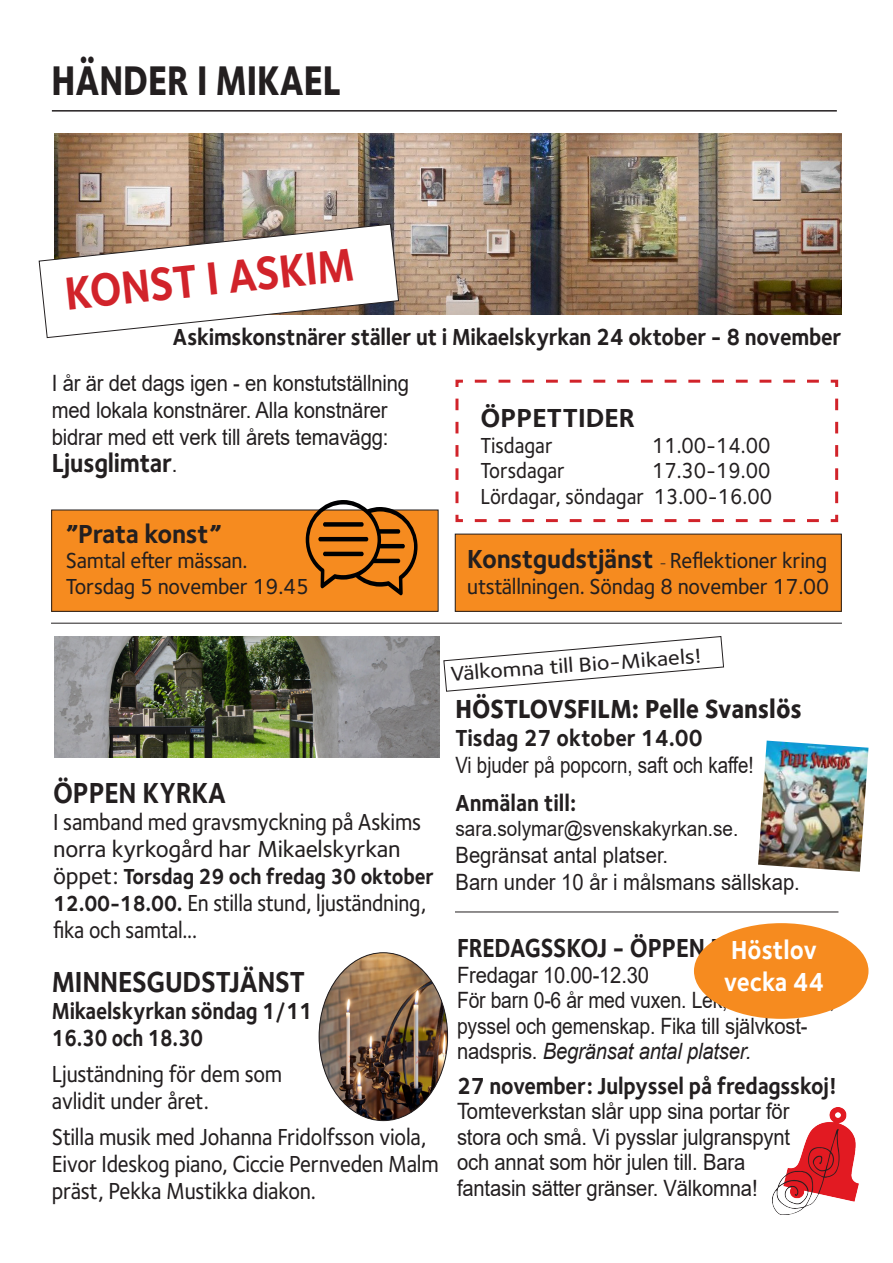
<style>
.page{position:relative;width:893px;height:1263px;background:#fff}
.page>*{position:absolute;margin:0;border:0;box-sizing:border-box;transform-origin:0 0}
.t1{font:700 48px "Foundry Sterling OT3";color:#d1232a;scale:.9 1}
.t2{font:800 42.9px "Foundry Sterling OT3";color:#231f20;scale:.82 1}
.t3{font:700 30px "Foundry Sterling OT3";letter-spacing:-.01em;color:#231f20;scale:.9 1}
.t4{font:800 27px "Foundry Sterling OT3";color:#231f20;scale:.9 1}
.t5{font:700 27px "Foundry Sterling OT3";letter-spacing:-.01em;color:#231f20;scale:.86 1}
.t6{font:700 27px "Foundry Sterling OT3";color:#fff;scale:.9 1}
.t7{font:700 27px "Foundry Sterling OT3";letter-spacing:-.01em;color:#231f20;scale:.9 1}
.t8{font:700 27px "Foundry Sterling OT3";letter-spacing:-.01em;color:#231f20;scale:.95 1}
.t9{font:700 27px "Foundry Sterling OT3";letter-spacing:-.01em;color:#231f20}
.t10{font:500 24px/27px "Foundry Sterling OT3";letter-spacing:-.01em;color:#231f20;scale:.9 1}
.t11{font:700 24px "Foundry Sterling OT3";letter-spacing:-.01em;color:#231f20;scale:.9 1}
.t12{font:500 24px/27px "Foundry Sterling OT3";letter-spacing:-.01em;color:#231f20;scale:.88 1}
.t13{font:700 24px "Foundry Sterling OT3";letter-spacing:-.01em;color:#231f20;scale:.87 1}
.t14{font:700 24px "Foundry Sterling OT3";letter-spacing:-.01em;color:#231f20;scale:.82 1}
.t15{font:22.5px/27px "Arial";letter-spacing:-.01em;color:#231f20;scale:.9 1}
.t16{font:500 22.5px/25.5px "Foundry Sterling OT3";letter-spacing:-.01em;color:#231f20;scale:.95 1}
.t17{font:22.5px/25.5px "Arial";letter-spacing:-.01em;color:#231f20;scale:.86 1}
.t18{font:500 22.5px "Foundry Sterling OT3";letter-spacing:-.01em;color:#231f20;scale:.9 1}
.t19{font:700 22.5px "Foundry Sterling OT3";letter-spacing:-.01em;color:#231f20;scale:.9 1}
.t20{font:22.5px "Arial";letter-spacing:-.01em;color:#231f20;scale:.83 1}
.t21{font:21px "Arial";color:#231f20;scale:.9 1}
.t22{font:500 21px "Foundry Sterling OT3";color:#231f20;scale:1.1 1}
.s1{font-family:"Arial";font-weight:400;font-size:22.5px}
.s2{font-weight:700;font-size:27px}
.s3{font-weight:400;font-size:16.5px}
.s4{font-weight:500;font-size:24px}
.s5{font-weight:700;font-size:22.5px}
.s6{font-style:italic}
</style>
<div class="page">
<img style="left:54px;top:133px;width:787px;height:182px">
<svg style="left:39px;top:224px;width:360px;height:114px"></svg>
<hr style="left:52px;top:110px;width:785px;height:2px;background:#231f20">
<hr style="left:51px;top:623px;width:791px;height:1px;background:#231f20">
<hr style="left:455px;top:912px;width:383px;height:1px;background:#231f20">
<svg style="left:455px;top:379px;width:384px;height:144px"></svg>
<div style="left:52px;top:510px;width:386px;height:101px;background:#f68b1f"></div>
<svg style="left:306px;top:500px;width:111px;height:95px"></svg>
<div style="left:455px;top:534px;width:386px;height:77px;background:#f68b1f"></div>
<img style="left:54px;top:636px;width:386px;height:121px">
<img style="left:319px;top:954px;width:129px;height:166px">
<img style="left:758px;top:740px;width:110px;height:132px">
<svg style="left:443px;top:636px;width:281px;height:56px"></svg>
<img style="left:772px;top:1107px;width:87px;height:107px">
<div style="left:694px;top:923px;width:174px;height:96px;background:#f68b1f;border-radius:50%"></div>
<p class="t2" style="left:51px;top:45px;width:355px">HÄNDER I MIKAEL</p>
<p class="t1" style="left:61px;top:256px;width:324px;rotate:-6deg">KONST I ASKIM</p>
<p class="t11" style="left:173px;top:317px;width:744px">Askimskonstnärer ställer ut i Mikaelskyrkan 24 oktober - 8 november</p>
<p class="t15" style="left:52px;top:369px;width:399px">I år är det dags igen - en konstutställning med lokala konstnärer. Alla konstnärer</p>
<p class="t15" style="left:52px;top:423px;width:375px">bidrar med ett verk till årets temavägg:</p>
<p class="t7" style="left:52px;top:441px;width:141px">Ljusglimtar<span class="s1">.</span></p>
<p class="t8" style="left:66px;top:512px;width:166px">”Prata konst”</p>
<p class="t16" style="left:66px;top:546px;width:193px">Samtal efter mässan.</p>
<p class="t16" style="left:66px;top:572px;width:258px">Torsdag 5 november 19.45</p>
<p class="t9" style="left:480px;top:396px;width:156px">ÖPPETTIDER</p>
<p class="t18" style="left:480px;top:428px;width:82px">Tisdagar</p>
<p class="t18" style="left:652px;top:428px;width:133px">11.00-14.00</p>
<p class="t18" style="left:480px;top:454px;width:95px">Torsdagar</p>
<p class="t18" style="left:652px;top:454px;width:133px">17.30-19.00</p>
<p class="t18" style="left:480px;top:479px;width:326px">Lördagar, söndagar 13.00-16.00</p>
<p class="t16" style="left:467px;top:546px;width:382px"><span class="s2">Konstgudstjänst</span> <span class="s3">-</span> Reflektioner kring utställningen. Söndag 8 november 17.00</p>
<p class="t3" style="left:53px;top:769px;width:193px">ÖPPEN KYRKA</p>
<p class="t10" style="left:53px;top:807px;width:410px">I samband med gravsmyckning på Askims norra kyrkogård har Mikaelskyrkan</p>
<p class="t19" style="left:53px;top:859px;width:424px"><span class="s4">öppet:</span> Torsdag 29 och fredag 30 oktober</p>
<p class="t12" style="left:53px;top:888px;width:425px"><span class="s5">12.00-18.00.</span> En stilla stund, ljuständning, fika och samtal...</p>
<p class="t3" style="left:52px;top:958px;width:283px">MINNESGUDSTJÄNST</p>
<p class="t13" style="left:52px;top:992px;width:301px">Mikaelskyrkan söndag 1/11</p>
<p class="t14" style="left:52px;top:1019px;width:186px">16.30 och 18.30</p>
<p class="t10" style="left:52px;top:1059px;width:257px">Ljuständning för dem som</p>
<p class="t10" style="left:52px;top:1086px;width:176px">avlidit under året.</p>
<p class="t10" style="left:52px;top:1122px;width:431px">Stilla musik med Johanna Fridolfsson viola,<br>Eivor Ideskog piano, Ciccie Pernveden Malm präst, Pekka Mustikka diakon.</p>
<p class="t22" style="left:449px;top:658px;width:230px;rotate:-4deg">Välkomna till Bio-Mikaels!</p>
<p class="t4" style="left:455px;top:686px;width:386px">HÖSTLOVSFILM: Pelle Svanslös</p>
<p class="t11" style="left:455px;top:719px;width:276px">Tisdag 27 oktober 14.00</p>
<p class="t20" style="left:455px;top:750px;width:361px">Vi bjuder på popcorn, saft och kaffe!</p>
<p class="t11" style="left:455px;top:784px;width:136px">Anmälan till:</p>
<p class="t21" style="left:455px;top:814px;width:316px">sara.solymar@svenskakyrkan.se.</p>
<p class="t15" style="left:455px;top:842px;width:238px">Begränsat antal platser.</p>
<p class="t15" style="left:455px;top:869px;width:384px">Barn under 10 år i målsmans sällskap.</p>
<p class="t5" style="left:457px;top:926px;width:434px">FREDAGSSKOJ - ÖPPEN FÖRSKOLA</p>
<p class="t15" style="left:457px;top:961px;width:215px">Fredagar 10.00-12.30</p>
<p class="t17" style="left:457px;top:987px;width:441px">För barn 0-6 år med vuxen. Lek, rytmikstund, pyssel och gemenskap. Fika till självkost&shy;nadspris. <span class="s6">Begränsat antal platser.</span></p>
<p class="t11" style="left:457px;top:1066px;width:424px">27 november: Julpyssel på fredagsskoj!</p>
<p class="t15" style="left:457px;top:1097px;width:371px">Tomteverkstan slår upp sina portar för</p>
<p class="t15" style="left:457px;top:1123px;width:372px">stora och små. Vi pysslar julgranspynt</p>
<p class="t15" style="left:457px;top:1148px;width:322px">och annat som hör julen till. Bara</p>
<p class="t15" style="left:457px;top:1174px;width:335px">fantasin sätter gränser. Välkomna!</p>
<p class="t6" style="left:731px;top:928px;width:97px">Höstlov</p>
<p class="t6" style="left:724px;top:960px;width:113px">vecka 44</p>
</div>
